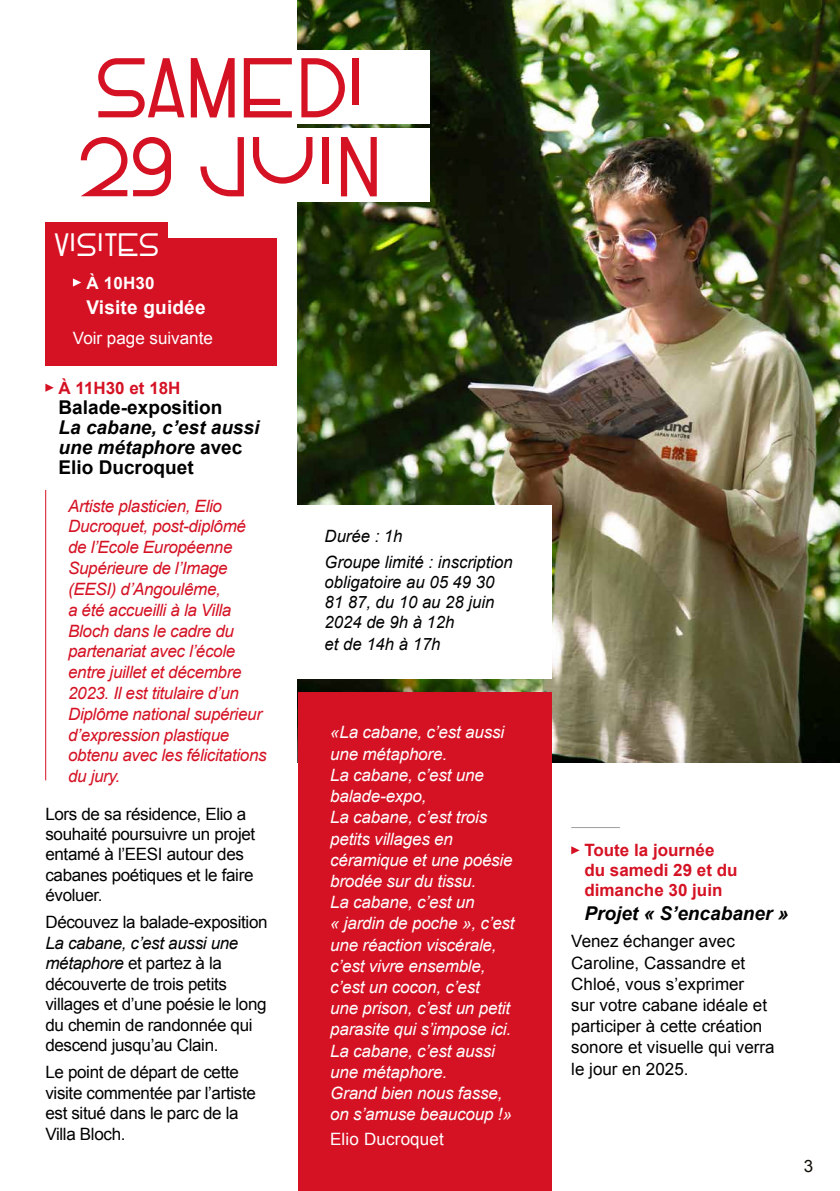
<style>
.page{position:relative;width:840px;height:1191px;background:#fff}
.page>*{position:absolute;margin:0;border:0;box-sizing:border-box;transform-origin:0 0}
.t1{font:123.4px "Villa Bloch";color:#d51224}
.t2{font:47.2px "Villa Bloch";color:#fff}
.t3{font:italic 700 19px/20px "Arial";color:#000}
.t4{font:700 19px "Arial";color:#000}
.t5{font:700 19px "Arial";letter-spacing:.01em;color:#fff}
.t6{font:17px/20.4px "Arial";letter-spacing:-.02em;color:#000}
.t7{font:italic 17px/21.2px "Arial";letter-spacing:-.01em;color:#fff}
.t8{font:italic 17px/20.8px "Arial";letter-spacing:-.02em;color:#d51224}
.t9{font:17px/21.2px "Arial";color:#000}
.t10{font:italic 17px/20.4px "Arial";color:#000}
.t11{font:700 17px/20px "Arial";color:#d51224}
.t12{font:17px "Arial";color:#fff}
.t13{font:700 17px "Arial";letter-spacing:.01em;color:#fff}
.t14{font:17px "Arial";color:#100d06}
.s1{font-style:normal}
.s2{font-style:italic}
</style>
<div class="page">
<img style="left:297px;top:0;width:542px;height:763px">
<div style="left:295px;top:505px;width:256px;height:173px;background:#fff"></div>
<div style="left:297px;top:692px;width:254px;height:499px;background:#d51224"></div>
<svg style="left:45px;top:384px;width:9px;height:8px"></svg>
<hr style="left:45px;top:490px;width:1px;height:290px;background:#d51224">
<div style="left:33px;top:51px;width:396px;height:73px;background:#fff"></div>
<div style="left:33px;top:128px;width:396px;height:74px;background:#fff"></div>
<hr style="left:571px;top:827px;width:48px;height:1px;background:#9d9d9c">
<svg style="left:571px;top:846px;width:8px;height:8px"></svg>
<div style="left:45px;top:238px;width:231px;height:128px;background:#d51224"></div>
<svg style="left:73px;top:278px;width:8px;height:8px"></svg>
<div style="left:45px;top:222px;width:122px;height:42px;background:#d51224"></div>
<h1 class="t1" style="left:95px;top:3px;width:271px">samedi</h1>
<h1 class="t1" style="left:80px;top:81px;width:301px">29 juin</h1>
<h2 class="t2" style="left:55px;top:212px;width:106px">visites</h2>
<p class="t13" style="left:86px;top:271px;width:70px">À 10H30</p>
<p class="t5" style="left:86px;top:294px;width:121px">Visite guidée</p>
<p class="t12" style="left:73px;top:327px;width:141px">Voir page suivante</p>
<p class="t11" style="left:58px;top:378px;width:123px">À 11H30 et 18H</p>
<p class="t4" style="left:58px;top:394px;width:165px">Balade-exposition</p>
<p class="t3" style="left:58px;top:418px;width:202px">La cabane, c’est aussi une métaphore <span class="s1">avec<br>Elio Ducroquet</span></p>
<p class="t8" style="left:68px;top:495px;width:200px">Artiste plasticien, Elio<br>Ducroquet, post-diplômé de l’Ecole Européenne<br>Supérieure de l’Image (EESI) d’Angoulême,<br>a été accueilli à la Villa<br>Bloch dans le cadre du partenariat avec l’école entre juillet et décembre<br>2023. Il est titulaire d’un<br>Diplôme national supérieur d’expression plastique obtenu avec les félicitations du jury.</p>
<p class="t6" style="left:45px;top:803px;width:211px">Lors de sa résidence, Elio a souhaité poursuivre un projet entamé à l’EESI autour des cabanes poétiques et le faire évoluer.</p>
<p class="t6" style="left:45px;top:912px;width:223px">Découvez la balade-exposition</p>
<p class="t6" style="left:45px;top:933px;width:222px"><span class="s2">La cabane, c’est aussi une métaphore</span> et partez à la découverte de trois petits villages et d’une poésie le long du chemin de randonnée qui descend jusqu’au Clain.</p>
<p class="t6" style="left:45px;top:1062px;width:212px">Le point de départ de cette visite commentée par l’artiste est situé dans le parc de la<br>Villa Bloch.</p>
<p class="t10" style="left:324px;top:522px;width:189px;line-height:26.8px">Durée : 1h<br>Groupe limité : inscription</p>
<p class="t10" style="left:324px;top:572px;width:171px">obligatoire au 05 49 30<br>81 87, du 10 au 28 juin<br>2024 de 9h à 12h<br>et de 14h à 17h</p>
<p class="t7" style="left:330px;top:722px;width:186px">«La cabane, c’est aussi une métaphore.<br>La cabane, c’est une balade-expo,<br>La cabane, c’est trois petits villages en céramique et une poésie brodée sur du tissu.<br>La cabane, c’est un<br>« jardin de poche », c’est une réaction viscérale, c’est vivre ensemble, c’est un cocon, c’est<br>une prison, c’est un petit parasite qui s’impose ici.<br>La cabane, c’est aussi une métaphore.<br>Grand bien nous fasse, on s’amuse beaucoup !»</p>
<p class="t12" style="left:330px;top:1128px;width:115px">Elio Ducroquet</p>
<p class="t11" style="left:584px;top:841px;width:155px">Toute la journée du samedi 29 et du dimanche 30 juin</p>
<p class="t3" style="left:584px;top:904px;width:205px">Projet « S’encabaner »</p>
<p class="t9" style="left:571px;top:931px;width:205px">Venez échanger avec<br>Caroline, Cassandre et<br>Chloé, vous s’exprimer<br>sur votre cabane idéale et participer à cette création sonore et visuelle qui verra le jour en 2025.</p>
<p class="t14" style="left:803px;top:1154px;width:11px">3</p>
</div>
